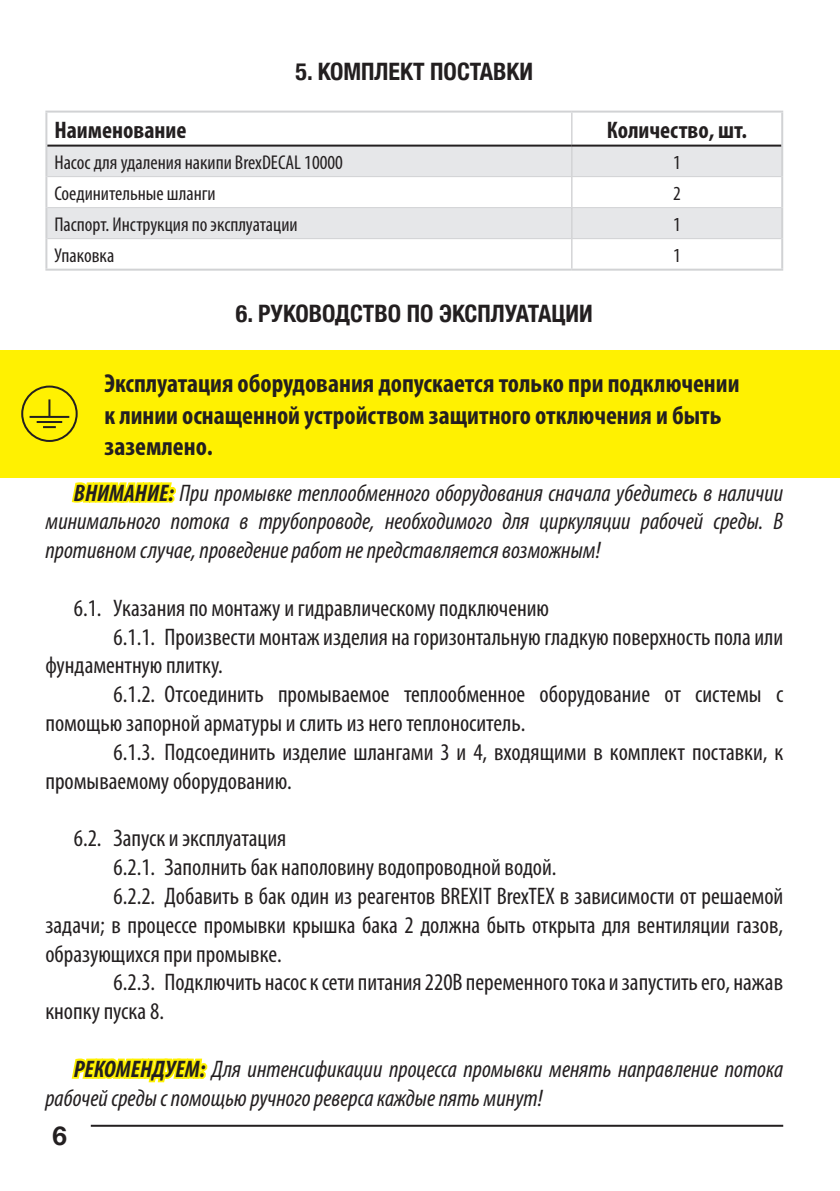
<style>
.page{position:relative;width:840px;height:1191px;background:#fff}
.page>*{position:absolute;margin:0;border:0;box-sizing:border-box;transform-origin:0 0}
.t1{font:700 condensed 26px/31.2px "Myriad Pro";color:#231f20}
.t2{font:700 26px "Helvetica Neue";color:#231f20}
.text{font:condensed 24px/28.8px "Myriad Pro";color:#231f20}
.text-2{font:italic condensed 24px/28.8px "Myriad Pro";color:#231f20;text-align:justify}
.t3{font:700 condensed 24px "Helvetica Neue";color:#231f20}
.t4{font:700 condensed 24px "Myriad Pro";color:#231f20}
.t5{font:condensed 20px "Myriad Pro";color:#231f20}
.s1{font-weight:700;color:#fff101}
</style>
<div class="page">
<hr style="left:91px;top:1124px;width:691px;height:2px;background:#231f20">
<svg style="left:47px;top:147px;width:733px;height:91px;fill:#e6e7e9"></svg>
<hr style="left:45px;top:111px;width:526px;height:2px;background:#d1d2d4">
<hr style="left:45px;top:113px;width:2px;height:33px;background:#d1d2d4">
<hr style="left:571px;top:111px;width:211px;height:2px;background:#d1d2d4">
<hr style="left:780px;top:113px;width:2px;height:33px;background:#d1d2d4">
<hr style="left:45px;top:146px;width:2px;height:31px;background:#d1d2d4">
<hr style="left:780px;top:146px;width:2px;height:31px;background:#d1d2d4">
<hr style="left:45px;top:177px;width:2px;height:31px;background:#d1d2d4">
<hr style="left:780px;top:177px;width:2px;height:31px;background:#d1d2d4">
<hr style="left:45px;top:208px;width:2px;height:31px;background:#d1d2d4">
<hr style="left:780px;top:208px;width:2px;height:31px;background:#d1d2d4">
<hr style="left:45px;top:239px;width:2px;height:30px;background:#d1d2d4">
<hr style="left:780px;top:239px;width:2px;height:30px;background:#d1d2d4">
<hr style="left:45px;top:269px;width:526px;height:2px;background:#d1d2d4">
<hr style="left:571px;top:269px;width:211px;height:2px;background:#d1d2d4">
<hr style="left:570px;top:113px;width:2px;height:32px;background:#d1d2d4">
<hr style="left:570px;top:147px;width:2px;height:29px;background:#d1d2d4">
<hr style="left:570px;top:177px;width:2px;height:30px;background:#d1d2d4">
<hr style="left:570px;top:208px;width:2px;height:30px;background:#d1d2d4">
<hr style="left:570px;top:239px;width:2px;height:30px;background:#d1d2d4">
<hr style="left:47px;top:145px;width:524px;height:2px;background:#231f20">
<hr style="left:571px;top:145px;width:209px;height:2px;background:#231f20">
<hr style="left:47px;top:176px;width:524px;height:1px;background:#d1d2d4">
<hr style="left:571px;top:176px;width:209px;height:1px;background:#d1d2d4">
<hr style="left:47px;top:207px;width:524px;height:1px;background:#d1d2d4">
<hr style="left:571px;top:207px;width:209px;height:1px;background:#d1d2d4">
<hr style="left:47px;top:238px;width:524px;height:1px;background:#d1d2d4">
<hr style="left:571px;top:238px;width:209px;height:1px;background:#d1d2d4">
<div style="left:0;top:350px;width:839px;height:127px;background:#fff101"></div>
<hr style="left:30px;top:416px;width:39px;height:2px;background:#231f20">
<hr style="left:37px;top:421px;width:25px;height:2px;background:#231f20">
<svg style="left:43px;top:426px;width:13px;height:2px"></svg>
<svg style="left:48px;top:399px;width:2px;height:17px"></svg>
<div style="left:21px;top:385px;width:57px;height:57px;border:2px solid #231f20;border-radius:50%"></div>
<p class="t3" style="left:295px;top:51px;width:239px">5. КОМПЛЕКТ ПОСТАВКИ</p>
<p class="t4" style="left:54px;top:115px;width:133px">Наименование</p>
<p class="t4" style="left:606px;top:115px;width:142px">Количество, шт.</p>
<p class="t5" style="left:54px;top:150px;width:290px">Насос для удаления накипи BrexDECAL 10000</p>
<p class="t5" style="left:672px;top:150px;width:9px">1</p>
<p class="t5" style="left:54px;top:181px;width:163px">Соединительные шланги</p>
<p class="t5" style="left:672px;top:181px;width:9px">2</p>
<p class="t5" style="left:54px;top:212px;width:244px">Паспорт. Инструкция по эксплуатации</p>
<p class="t5" style="left:672px;top:212px;width:9px">1</p>
<p class="t5" style="left:54px;top:243px;width:61px">Упаковка</p>
<p class="t5" style="left:672px;top:243px;width:9px">1</p>
<p class="t3" style="left:236px;top:293px;width:358px">6. РУКОВОДСТВО ПО ЭКСПЛУАТАЦИИ</p>
<p class="t1" style="left:104px;top:367px;width:636px">Эксплуатация оборудования допускается только при подключении к линии оснащенной устройством защитного отключения и быть заземлено.</p>
<p class="text-2" style="left:45px;top:478px;width:739px;text-indent:28px"><span class="s1">ВНИМАНИЕ:</span> При промывке теплообменного оборудования сначала убедитесь в наличии минимального потока в трубопроводе, необходимого для циркуляции рабочей среды. В противном случае, проведение работ не представляется возможным!</p>
<p class="text" style="left:74px;top:593px;width:476px">6.1. Указания по монтажу и гидравлическому подключению</p>
<p class="text" style="left:45px;top:622px;width:739px;text-indent:68px">6.1.1. Произвести монтаж изделия на горизонтальную гладкую поверхность пола или фундаментную плитку.</p>
<p class="text" style="left:45px;top:679px;width:739px;text-indent:68px">6.1.2. Отсоединить промываемое теплообменное оборудование от системы с помощью запорной арматуры и слить из него теплоноситель.</p>
<p class="text" style="left:45px;top:737px;width:739px;text-indent:68px">6.1.3. Подсоединить изделие шлангами 3 и 4, входящими в комплект поставки, к промываемому оборудованию.</p>
<p class="text" style="left:74px;top:823px;width:214px">6.2. Запуск и эксплуатация</p>
<p class="text" style="left:113px;top:852px;width:444px">6.2.1. Заполнить бак наполовину водопроводной водой.</p>
<p class="text" style="left:45px;top:881px;width:739px;text-align:justify;text-indent:68px">6.2.2. Добавить в бак один из реагентов BREXIT BrexTEX в зависимости от решаемой задачи; в процессе промывки крышка бака 2 должна быть открыта для вентиляции газов, образующихся при промывке.</p>
<p class="text" style="left:45px;top:967px;width:738px;text-indent:68px">6.2.3. Подключить насос к сети питания 220В переменного тока и запустить его, нажав кнопку пуска 8.</p>
<p class="text-2" style="left:45px;top:1054px;width:739px;text-indent:28px"><span class="s1">РЕКОМЕНДУЕМ:</span> Для интенсификации процесса промывки менять направление потока рабочей среды с помощью ручного реверса каждые пять минут!</p>
<p class="t2" style="left:52px;top:1115px;width:16px">6</p>
</div>
